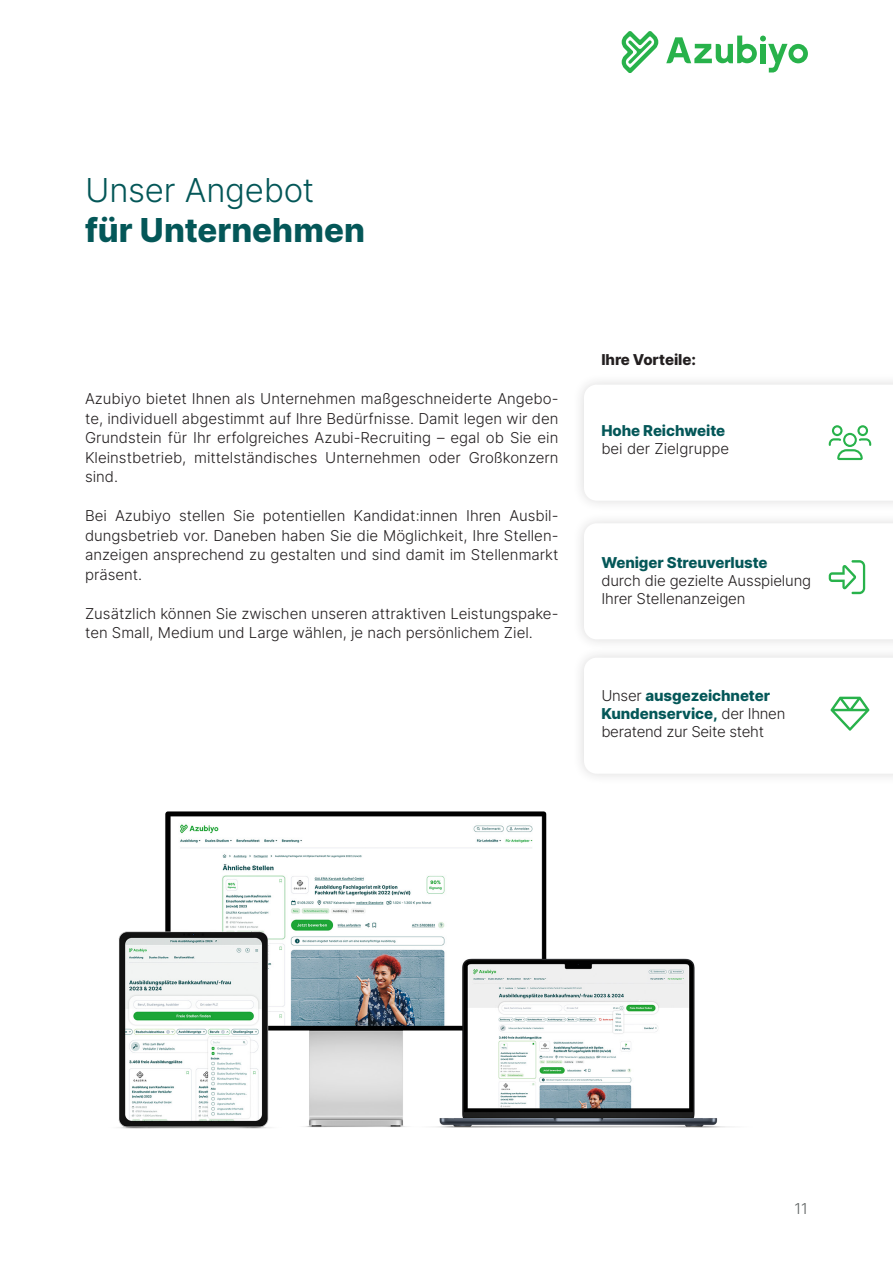
<style>
.page{position:relative;width:893px;height:1263px;background:#fff}
.page>*{position:absolute;margin:0;border:0;box-sizing:border-box;transform-origin:0 0}
.Headline{font:800 33px "Inter";color:#045758}
.Headline-2{font:300 33px "Inter";letter-spacing:-.005em;color:#045758}
.Copy{font:300 15px/19.5px "Inter";color:#231f20}
.Copy-2{font:300 15px/18px "Inter";letter-spacing:-.02em;color:#231f20}
.Copy-3{font:800 15px "Inter";letter-spacing:-.005em;color:#231f20}
.t1{font:300 15px "Inter";color:#5d6161}
.s1{font-weight:800;color:#045758}
</style>
<div class="page">
<svg style="left:622px;top:31px;width:36px;height:42px"></svg>
<svg style="left:666px;top:36px;width:142px;height:36px"></svg>
<img style="left:118px;top:811px;width:612px;height:318px">
<svg style="left:828px;top:425px;width:44px;height:36px"></svg>
<svg style="left:828px;top:560px;width:38px;height:35px"></svg>
<svg style="left:830px;top:696px;width:40px;height:35px"></svg>
<p class="Headline-2" style="left:85px;top:166px;width:231px">Unser Angebot</p>
<p class="Headline" style="left:85px;top:206px;width:281px">für Unternehmen</p>
<p class="Copy" style="left:85px;top:389px;width:475px;text-align:justify">Azubiyo bietet Ihnen als Unternehmen maßgeschneiderte Angebo&shy;te, individuell abgestimmt auf Ihre Bedürfnisse. Damit legen wir den Grundstein für Ihr erfolgreiches Azubi-Recruiting – egal ob Sie ein Kleinstbetrieb, mittelständisches Unternehmen oder Großkonzern sind.</p>
<p class="Copy" style="left:85px;top:506px;width:475px;text-align:justify">Bei Azubiyo stellen Sie potentiellen Kandidat:innen Ihren Ausbil&shy;dungsbetrieb vor. Daneben haben Sie die Möglichkeit, Ihre Stellen&shy;anzeigen ansprechend zu gestalten und sind damit im Stellenmarkt präsent.</p>
<p class="Copy" style="left:85px;top:603px;width:475px">Zusätzlich können Sie zwischen unseren attraktiven Leistungspake&shy;ten Small, Medium und Large wählen, je nach persönlichem Ziel.</p>
<p class="Copy-3" style="left:601px;top:349px;width:96px">Ihre Vorteile:</p>
<p class="Copy" style="left:601px;top:421px;width:129px;line-height:18px"><span class="s1">Hohe Reichweite </span>bei der Zielgruppe</p>
<p class="Copy" style="left:601px;top:554px;width:211px;line-height:18px"><span class="s1">Weniger Streuverluste<br></span>durch die gezielte Ausspielung<br>Ihrer Stellenanzeigen</p>
<p class="Copy-2" style="left:601px;top:687px;width:186px">Unser <span class="s1">ausgezeichneter<br>Kundenservice,</span> der Ihnen beratend zur Seite steht</p>
<p class="t1" style="left:795px;top:1197px;width:15px">11</p>
</div>
